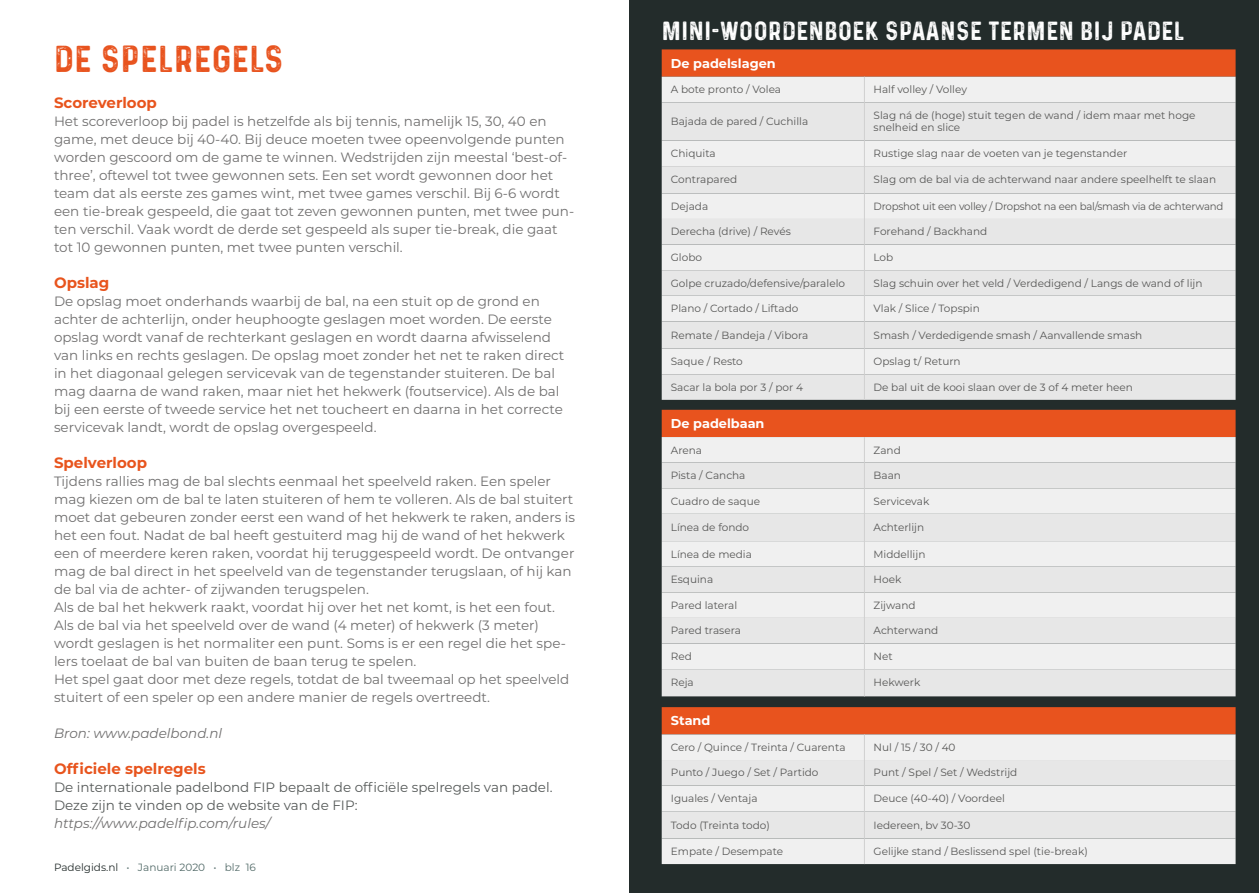
<style>
.page{position:relative;width:1259px;height:893px;background:#fff}
.page>*{position:absolute;margin:0;border:0;box-sizing:border-box;transform-origin:0 0}
.t1{font:30px "Prequel Demo";letter-spacing:.025em;color:#e8531e}
.t2{font:21px "Prequel Demo";letter-spacing:.03em;color:#fff}
.t3{font:700 15px "Montserrat";color:#e8541d}
.t4{font:13.5px/18px "Montserrat";color:#706f6f}
.t5{font:13.5px/18px "Montserrat";color:#565a59}
.t6{font:italic 13.5px "Montserrat";color:#706f6f}
.t7{font:700 12.9px "Montserrat";color:#fff}
.t8{font:10.5px/12.6px "Montserrat";color:#575756}
.t9{font:10.5px "Montserrat";letter-spacing:-.02em;color:#575756}
.t10{font:10.5px "Montserrat";color:#526a68}
.s1{color:#232c2b}
</style>
<div class="page">
<div style="left:629px;top:0;width:630px;height:893px;background:#232c2b"></div>
<svg style="left:662px;top:102px;width:573px;height:298px;background:#e9e9e9"></svg>
<svg style="left:662px;top:49px;width:573px;height:53px;background:#e99d82"></svg>
<hr style="left:864px;top:102px;width:1px;height:38px;background:#d0d0d0">
<svg style="left:864px;top:140px;width:1px;height:260px"></svg>
<svg style="left:662px;top:707px;width:573px;height:158px;background:#e9cfc6"></svg>
<svg style="left:662px;top:410px;width:573px;height:286px;background:#e9dbd6"></svg>
<h1 class="t1" style="left:54px;top:39px;width:231px">DE SPELREGELS</h1>
<p class="t3" style="left:54px;top:92px;width:104px">Scoreverloop</p>
<p class="t4" style="left:54px;top:112px;width:522px">Het scoreverloop bij padel is hetzelfde als bij tennis, namelijk 15, 30, 40 en game, met deuce bij 40-40. Bij deuce moeten twee opeenvolgende punten worden gescoord om de game te winnen. Wedstrijden zijn meestal ‘best-of&shy;three’, oftewel tot twee gewonnen sets. Een set wordt gewonnen door het team dat als eerste zes games wint, met twee games verschil. Bij 6-6 wordt een tie-break gespeeld, die gaat tot zeven gewonnen punten, met twee pun&shy;ten verschil. Vaak wordt de derde set gespeeld als super tie-break, die gaat tot 10 gewonnen punten, met twee punten verschil.</p>
<p class="t3" style="left:54px;top:272px;width:57px">Opslag</p>
<p class="t4" style="left:54px;top:292px;width:512px">De opslag moet onderhands waarbij de bal, na een stuit op de grond en achter de achterlijn, onder heuphoogte geslagen moet worden. De eerste opslag wordt vanaf de rechterkant geslagen en wordt daarna afwisselend van links en rechts geslagen. De opslag moet zonder het net te raken direct in het diagonaal gelegen servicevak van de tegenstander stuiteren. De bal mag daarna de wand raken, maar niet het hekwerk (foutservice). Als de bal bij een eerste of tweede service het net toucheert en daarna in het correcte servicevak landt, wordt de opslag overgespeeld.</p>
<p class="t3" style="left:54px;top:452px;width:95px">Spelverloop</p>
<p class="t4" style="left:54px;top:472px;width:523px">Tijdens rallies mag de bal slechts eenmaal het speelveld raken. Een speler mag kiezen om de bal te laten stuiteren of hem te volleren. Als de bal stuitert moet dat gebeuren zonder eerst een wand of het hekwerk te raken, anders is het een fout. Nadat de bal heeft gestuiterd mag hij de wand of het hekwerk een of meerdere keren raken, voordat hij teruggespeeld wordt. De ontvanger mag de bal direct in het speelveld van de tegenstander terugslaan, of hij kan de bal via de achter- of zijwanden terugspelen.<br>Als de bal het hekwerk raakt, voordat hij over het net komt, is het een fout.<br>Als de bal via het speelveld over de wand (4 meter) of hekwerk (3 meter) wordt geslagen is het normaliter een punt. Soms is er een regel die het spe&shy;lers toelaat de bal van buiten de baan terug te spelen.<br>Het spel gaat door met deze regels, totdat de bal tweemaal op het speelveld stuitert of een speler op een andere manier de regels overtreedt.</p>
<p class="t6" style="left:54px;top:724px;width:170px">Bron: www.padelbond.nl</p>
<p class="t3" style="left:54px;top:758px;width:153px">Officiele spelregels</p>
<p class="t5" style="left:54px;top:778px;width:500px">De internationale padelbond FIP bepaalt de officiële spelregels van padel.<br>Deze zijn te vinden op de website van de FIP:</p>
<p class="t6" style="left:54px;top:814px;width:218px">https://www.padelfip.com/rules/</p>
<p class="t10" style="left:54px;top:860px;width:203px"><span class="s1">Padelgids.nl</span> • Januari 2020 • blz 16</p>
<h2 class="t2" style="left:662px;top:16px;width:524px">MINI-WOORDENBOEK SPAANSE TERMEN BIJ PADEL</h2>
<p class="t7" style="left:671px;top:54px;width:106px">De padelslagen</p>
<p class="t8" style="left:671px;top:83px;width:112px">A bote pronto / Volea</p>
<p class="t8" style="left:873px;top:83px;width:95px">Half volley / Volley</p>
<p class="t8" style="left:671px;top:115px;width:139px">Bajada de pared / Cuchilla</p>
<p class="t8" style="left:873px;top:108px;width:323px">Slag ná de (hoge) stuit tegen de wand / idem maar met hoge snelheid en slice</p>
<p class="t8" style="left:671px;top:147px;width:46px">Chiquita</p>
<p class="t8" style="left:873px;top:147px;width:255px">Rustige slag naar de voeten van je tegenstander</p>
<p class="t8" style="left:671px;top:173px;width:68px">Contrapared</p>
<p class="t8" style="left:873px;top:173px;width:344px">Slag om de bal via de achterwand naar andere speelhelft te slaan</p>
<p class="t8" style="left:671px;top:199px;width:39px">Dejada</p>
<p class="t9" style="left:873px;top:199px;width:351px">Dropshot uit een volley / Dropshot na een bal/smash via de achterwand</p>
<p class="t8" style="left:671px;top:225px;width:122px">Derecha (drive) / Revés</p>
<p class="t8" style="left:873px;top:225px;width:115px">Forehand / Backhand</p>
<p class="t8" style="left:671px;top:251px;width:33px">Globo</p>
<p class="t8" style="left:873px;top:251px;width:21px">Lob</p>
<p class="t8" style="left:671px;top:276px;width:176px">Golpe cruzado/defensive/paralelo</p>
<p class="t8" style="left:873px;top:276px;width:330px">Slag schuin over het veld / Verdedigend / Langs de wand of lijn</p>
<p class="t8" style="left:671px;top:302px;width:129px">Plano / Cortado / Liftado</p>
<p class="t8" style="left:873px;top:302px;width:108px">Vlak / Slice / Topspin</p>
<p class="t8" style="left:671px;top:328px;width:139px">Remate / Bandeja / Vibora</p>
<p class="t8" style="left:873px;top:328px;width:270px">Smash / Verdedigende smash / Aanvallende smash</p>
<p class="t8" style="left:671px;top:355px;width:73px">Saque / Resto</p>
<p class="t8" style="left:873px;top:355px;width:89px">Opslag t/ Return</p>
<p class="t8" style="left:671px;top:380px;width:134px">Sacar la bola por 3 / por 4</p>
<p class="t8" style="left:873px;top:380px;width:261px">De bal uit de kooi slaan over de 3 of 4 meter heen</p>
<p class="t7" style="left:671px;top:414px;width:95px">De padelbaan</p>
<p class="t8" style="left:671px;top:443px;width:33px">Arena</p>
<p class="t8" style="left:873px;top:443px;width:29px">Zand</p>
<p class="t8" style="left:671px;top:469px;width:76px">Pista / Cancha</p>
<p class="t8" style="left:873px;top:469px;width:29px">Baan</p>
<p class="t8" style="left:671px;top:494px;width:91px">Cuadro de saque</p>
<p class="t8" style="left:873px;top:494px;width:57px">Servicevak</p>
<p class="t8" style="left:671px;top:521px;width:80px">Línea de fondo</p>
<p class="t8" style="left:873px;top:521px;width:52px">Achterlijn</p>
<p class="t8" style="left:671px;top:547px;width:83px">Línea de media</p>
<p class="t8" style="left:873px;top:547px;width:53px">Middellijn</p>
<p class="t8" style="left:671px;top:573px;width:44px">Esquina</p>
<p class="t8" style="left:873px;top:573px;width:29px">Hoek</p>
<p class="t8" style="left:671px;top:598px;width:68px">Pared lateral</p>
<p class="t8" style="left:873px;top:598px;width:44px">Zijwand</p>
<p class="t8" style="left:671px;top:624px;width:72px">Pared trasera</p>
<p class="t8" style="left:873px;top:624px;width:66px">Achterwand</p>
<p class="t8" style="left:671px;top:650px;width:23px">Red</p>
<p class="t8" style="left:873px;top:650px;width:21px">Net</p>
<p class="t8" style="left:671px;top:676px;width:25px">Reja</p>
<p class="t8" style="left:873px;top:676px;width:48px">Hekwerk</p>
<p class="t7" style="left:671px;top:711px;width:41px">Stand</p>
<p class="t8" style="left:671px;top:740px;width:176px">Cero / Quince / Treinta / Cuarenta</p>
<p class="t8" style="left:873px;top:740px;width:83px">Nul / 15 / 30 / 40</p>
<p class="t8" style="left:671px;top:766px;width:149px">Punto / Juego / Set / Partido</p>
<p class="t8" style="left:873px;top:766px;width:145px">Punt / Spel / Set / Wedstrijd</p>
<p class="t8" style="left:671px;top:792px;width:88px">Iguales / Ventaja</p>
<p class="t8" style="left:873px;top:792px;width:133px">Deuce (40-40) / Voordeel</p>
<p class="t8" style="left:671px;top:818px;width:101px">Todo (Treinta todo)</p>
<p class="t8" style="left:873px;top:818px;width:98px">Iedereen, bv 30-30</p>
<p class="t8" style="left:671px;top:844px;width:114px">Empate / Desempate</p>
<p class="t8" style="left:873px;top:844px;width:216px">Gelijke stand / Beslissend spel (tie-break)</p>
</div>
